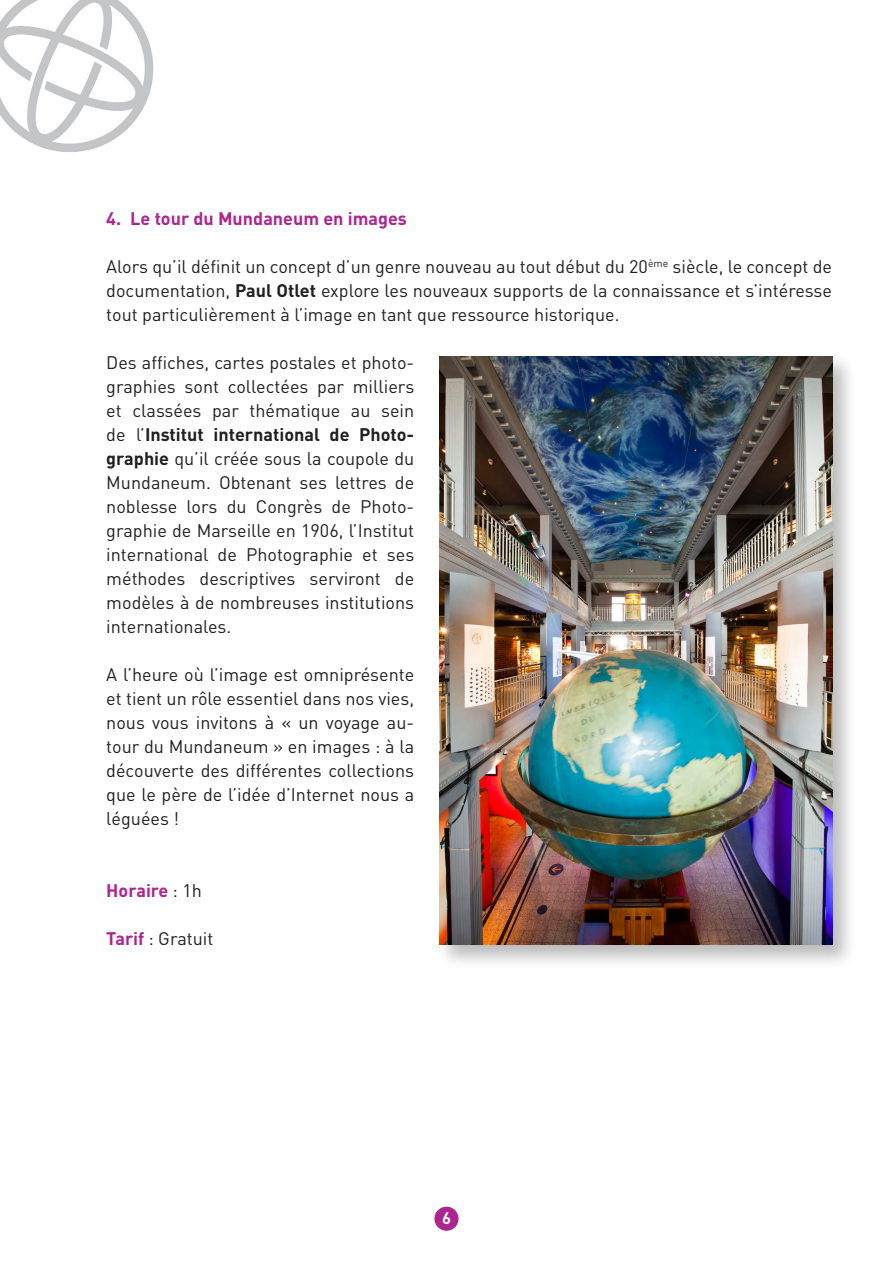
<style>
.page{position:relative;width:893px;height:1263px;background:#fff}
.page>*{position:absolute;margin:0;border:0;box-sizing:border-box;transform-origin:0 0}
.t1{font:18px/24px "DIN";color:#231f20;text-align:justify}
.t2{font:700 18px "DIN";color:#ad258e}
.t3{font:700 16.5px "DIN";color:#fff}
.s1{font-weight:700}
.s2{font-weight:400;color:#231f20}
.s3{font-weight:700;color:#ad258e}
</style>
<div class="page">
<img style="left:0;top:0;width:154px;height:152px">
<div style="left:434px;top:1206px;width:25px;height:25px;background:#ad258e;border-radius:50%"></div>
<div style="left:436px;top:352px;width:421px;height:618px;background:#231f20;opacity:.3"></div>
<img style="left:440px;top:356px;width:392px;height:589px">
<p class="t2" style="left:106px;top:207px;width:302px">4. Le tour du Mundaneum en images</p>
<p class="t1" style="left:106px;top:254px;width:727px">Alors qu’il définit un concept d’un genre nouveau au tout début du 20<sup>ème</sup> siècle, le concept de documentation, <span class="s1">Paul Otlet</span> explore les nouveaux supports de la connaissance et s’intéresse tout particulièrement à l’image en tant que ressource historique.</p>
<p class="t1" style="left:106px;top:350px;width:309px">Des affiches, cartes postales et photo&shy;graphies sont collectées par milliers et classées par thématique au sein de l’<span class="s1">Institut international de Photo&shy;graphie</span> qu’il créée sous la coupole du Mundaneum. Obtenant ses lettres de noblesse lors du Congrès de Photo&shy;graphie de Marseille en 1906, l’Institut international de Photographie et ses méthodes descriptives serviront de modèles à de nombreuses institutions internationales.</p>
<p class="t1" style="left:106px;top:662px;width:309px">A l’heure où l’image est omniprésente et tient un rôle essentiel dans nos vies, nous vous invitons à « un voyage au&shy;tour du Mundaneum » en images : à la découverte des différentes collections que le père de l’idée d’Internet nous a léguées !</p>
<p class="t2" style="left:106px;top:879px;width:97px">Horaire <span class="s2">: 1h</span></p>
<p class="t1" style="left:106px;top:926px;width:109px"><span class="s3">Tarif</span> : Gratuit</p>
<p class="t3" style="left:442px;top:1207px;width:10px">6</p>
</div>
